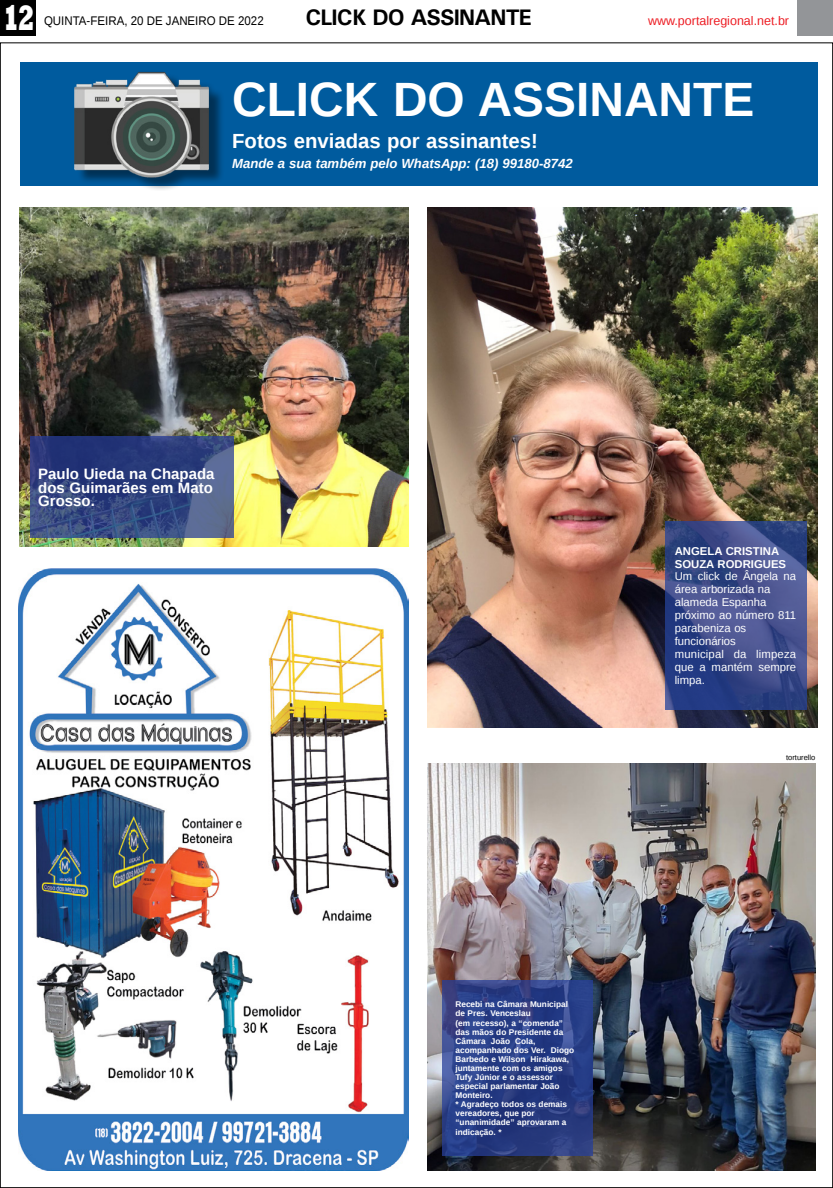
<style>
.page{position:relative;width:833px;height:1188px;background:#fff}
.page>*{position:absolute;margin:0;border:0;box-sizing:border-box;transform-origin:0 0}
.TÍTULO{font:700 48.12px "Liberation Sans";color:#fff}
.t1{font:800 36.12px "Rockwell";color:#fff;scale:.7 1}
.TITULO_PG{font:700 22.5px "Univers";letter-spacing:-.04em;color:#000}
.TÍTULO-2{font:700 20.5px "Liberation Sans";color:#fff}
.LEGENDA{font:700 15px/13.8px "Liberation Sans";color:#fff;text-align:justify}
.TÍTULO-3{font:italic 700 13.25px "Liberation Sans";color:#fff}
.DATA_PG{font:12.5px "Liberation Sans";color:#000;scale:.92 1}
.DATA_PG-2{font:12.5px "Liberation Sans";color:#ed1d24}
.MATÉRIA{font:11.38px/13px "Liberation Sans";color:#fff}
.MATÉRIA-2{font:700 11.38px/13px "Liberation Sans";color:#fff}
.LEGENDA-2{font:700 8.25px/9.1px "Liberation Sans";color:#fff}
.CRÉDITO_FOTO{font:7.5px "Liberation Sans";color:#000}
</style>
<div class="page">
<div style="left:0;top:0;width:36px;height:35px;background:#000"></div>
<div style="left:797px;top:0;width:36px;height:35px;background:#939598"></div>
<div style="left:20px;top:62px;width:797px;height:124px;background:#005b9e"></div>
<div style="left:77px;top:74px;width:147px;height:117px;background:#000;opacity:.46"></div>
<img style="left:74px;top:71px;width:141px;height:107px">
<img style="left:19px;top:568px;width:389px;height:602px">
<img style="left:20px;top:208px;width:388px;height:338px">
<img style="left:427px;top:208px;width:390px;height:519px">
<img style="left:427px;top:763px;width:388px;height:406px">
<svg style="left:30px;top:436px;width:204px;height:101px;background:#354780"></svg>
<svg style="left:442px;top:980px;width:150px;height:175px;background:#2a3e85"></svg>
<svg style="left:665px;top:520px;width:141px;height:189px;background:#3b4a89"></svg>
<p class="t1" style="left:3px;top:-3px;width:48px">12</p>
<p class="DATA_PG" style="left:44px;top:14px;width:240px">QUINTA-FEIRA, 20 DE JANEIRO DE 2022</p>
<p class="TITULO_PG" style="left:305px;top:3px;width:228px">CLICK DO ASSINANTE</p>
<p class="DATA_PG-2" style="left:648px;top:14px;width:143px">www.portalregional.net.br</p>
<p class="TÍTULO" style="left:232px;top:66px;width:524px">CLICK DO ASSINANTE</p>
<p class="TÍTULO-2" style="left:232px;top:127px;width:307px">Fotos enviadas por assinantes!</p>
<p class="TÍTULO-3" style="left:232px;top:154px;width:342px">Mande a sua também pelo WhatsApp: (18) 99180-8742</p>
<p class="LEGENDA" style="left:38px;top:466px;width:178px">Paulo Uieda na Chapada dos Guimarães em Mato Grosso.</p>
<p class="LEGENDA-2" style="left:455px;top:999px;width:114px">Recebi na Câmara Municipal de Pres. Venceslau</p>
<p class="LEGENDA-2" style="left:455px;top:1017px;width:109px;text-align:justify">(em recesso), a “comenda” das mãos do Presidente da Câmara João Cola,</p>
<p class="LEGENDA-2" style="left:455px;top:1044px;width:120px">acompanhado dos Ver. Diogo<br>Barbedo e Wilson Hirakawa, juntamente com os amigos<br>Tufy Júnior e o assessor especial parlamentar João<br>Monteiro.</p>
<p class="LEGENDA-2" style="left:455px;top:1099px;width:113px">* Agradeço todos os demais vereadores, que por</p>
<p class="LEGENDA-2" style="left:455px;top:1117px;width:112px">“unanimidade” aprovaram a indicação. *</p>
<p class="MATÉRIA-2" style="left:675px;top:543px;width:113px">ANGELA CRISTINA<br>SOUZA RODRIGUES</p>
<p class="MATÉRIA" style="left:675px;top:570px;width:123px">Um click de Ângela na área arborizada na</p>
<p class="MATÉRIA" style="left:675px;top:596px;width:93px">alameda Espanha</p>
<p class="MATÉRIA" style="left:675px;top:609px;width:123px">próximo ao número 811 parabeniza os</p>
<p class="MATÉRIA" style="left:675px;top:635px;width:63px">funcionários</p>
<p class="MATÉRIA" style="left:675px;top:648px;width:123px;text-align:justify">municipal da limpeza que a mantém sempre limpa.</p>
<p class="CRÉDITO_FOTO" style="left:786px;top:753px;width:31px">torturello</p>
</div>
